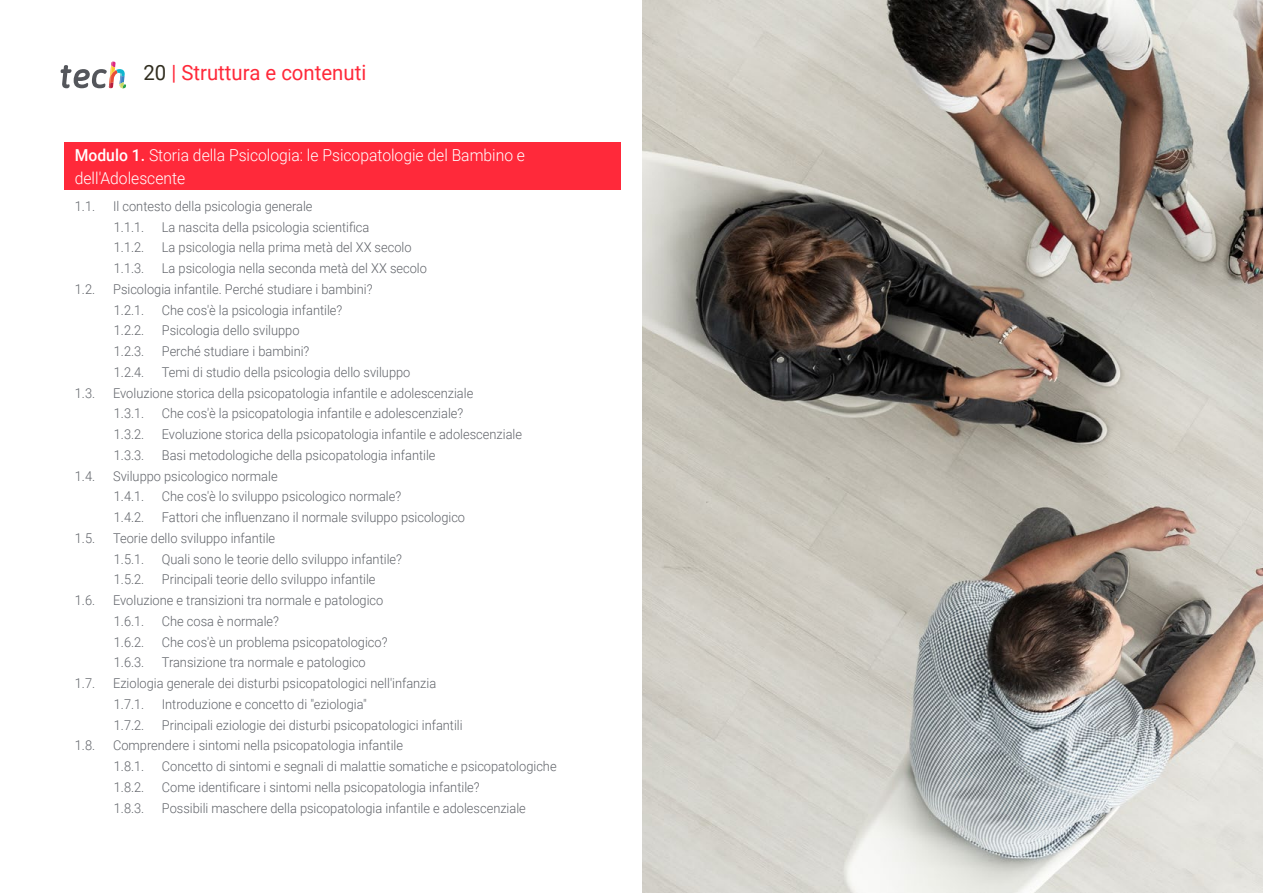
<style>
.page{position:relative;width:1263px;height:893px;background:#fff}
.page>*{position:absolute;margin:0;border:0;box-sizing:border-box;transform-origin:0 0}
.t1{font:21px "Roboto";color:#ff293a}
.t2{font:300 16.5px/22.5px "Roboto";color:#fff;scale:.95 1}
.t3{font:300 13.5px/20.7px "Roboto";color:#61646a;scale:.95 1}
.s1{color:#312e20}
.s2{font-weight:500}
</style>
<div class="page">
<svg style="left:61px;top:62px;width:65px;height:27px"></svg>
<img style="left:642px;top:0;width:621px;height:893px">
<div style="left:64px;top:142px;width:557px;height:48px;background:#ff293a"></div>
<h1 class="t1" style="left:144px;top:57px;width:224px"><span class="s1">20</span> | Struttura e contenuti</h1>
<p class="t2" style="left:75px;top:143px;width:475px"><span class="s2">Modulo 1.</span> Storia della Psicologia: le Psicopatologie del Bambino e dell'Adolescente</p>
<p class="t3" style="left:75px;top:195px;width:23px">1.1.</p>
<p class="t3" style="left:113px;top:195px;width:211px">Il contesto della psicologia generale<br>1.1.1.</p>
<p class="t3" style="left:162px;top:216px;width:220px">La nascita della psicologia scientifica</p>
<p class="t3" style="left:114px;top:237px;width:34px">1.1.2.</p>
<p class="t3" style="left:162px;top:237px;width:264px">La psicologia nella prima metà del XX secolo</p>
<p class="t3" style="left:114px;top:257px;width:34px">1.1.3.</p>
<p class="t3" style="left:162px;top:257px;width:281px">La psicologia nella seconda metà del XX secolo</p>
<p class="t3" style="left:75px;top:278px;width:23px">1.2.</p>
<p class="t3" style="left:113px;top:278px;width:275px">Psicologia infantile. Perché studiare i bambini?<br>1.2.1.</p>
<p class="t3" style="left:162px;top:299px;width:192px">Che cos'è la psicologia infantile?</p>
<p class="t3" style="left:114px;top:320px;width:34px">1.2.2.</p>
<p class="t3" style="left:162px;top:320px;width:146px">Psicologia dello sviluppo</p>
<p class="t3" style="left:114px;top:340px;width:34px">1.2.3.</p>
<p class="t3" style="left:162px;top:340px;width:157px">Perché studiare i bambini?</p>
<p class="t3" style="left:114px;top:361px;width:34px">1.2.4.</p>
<p class="t3" style="left:162px;top:361px;width:263px">Temi di studio della psicologia dello sviluppo</p>
<p class="t3" style="left:75px;top:382px;width:23px">1.3.</p>
<p class="t3" style="left:113px;top:382px;width:381px">Evoluzione storica della psicopatologia infantile e adolescenziale<br>1.3.1.</p>
<p class="t3" style="left:162px;top:403px;width:319px">Che cos'è la psicopatologia infantile e adolescenziale?</p>
<p class="t3" style="left:114px;top:423px;width:34px">1.3.2.</p>
<p class="t3" style="left:162px;top:423px;width:381px">Evoluzione storica della psicopatologia infantile e adolescenziale</p>
<p class="t3" style="left:114px;top:444px;width:34px">1.3.3.</p>
<p class="t3" style="left:162px;top:444px;width:290px">Basi metodologiche della psicopatologia infantile</p>
<p class="t3" style="left:75px;top:465px;width:23px">1.4.</p>
<p class="t3" style="left:113px;top:465px;width:175px">Sviluppo psicologico normale<br>1.4.1.</p>
<p class="t3" style="left:162px;top:486px;width:253px">Che cos'è lo sviluppo psicologico normale?</p>
<p class="t3" style="left:114px;top:506px;width:34px">1.4.2.</p>
<p class="t3" style="left:162px;top:506px;width:321px">Fattori che influenzano il normale sviluppo psicologico</p>
<p class="t3" style="left:75px;top:527px;width:23px">1.5.</p>
<p class="t3" style="left:113px;top:527px;width:172px">Teorie dello sviluppo infantile<br>1.5.1.</p>
<p class="t3" style="left:162px;top:548px;width:254px">Quali sono le teorie dello sviluppo infantile?</p>
<p class="t3" style="left:114px;top:569px;width:34px">1.5.2.</p>
<p class="t3" style="left:162px;top:569px;width:226px">Principali teorie dello sviluppo infantile</p>
<p class="t3" style="left:75px;top:589px;width:23px">1.6.</p>
<p class="t3" style="left:113px;top:589px;width:286px">Evoluzione e transizioni tra normale e patologico<br>1.6.1.</p>
<p class="t3" style="left:162px;top:610px;width:125px">Che cosa è normale?</p>
<p class="t3" style="left:114px;top:631px;width:34px">1.6.2.</p>
<p class="t3" style="left:162px;top:631px;width:239px">Che cos'è un problema psicopatologico?</p>
<p class="t3" style="left:114px;top:652px;width:34px">1.6.3.</p>
<p class="t3" style="left:162px;top:652px;width:216px">Transizione tra normale e patologico</p>
<p class="t3" style="left:75px;top:672px;width:23px">1.7.</p>
<p class="t3" style="left:113px;top:672px;width:342px">Eziologia generale dei disturbi psicopatologici nell'infanzia<br>1.7.1.</p>
<p class="t3" style="left:162px;top:693px;width:217px">Introduzione e concetto di "eziologia"</p>
<p class="t3" style="left:114px;top:714px;width:34px">1.7.2.</p>
<p class="t3" style="left:162px;top:714px;width:318px">Principali eziologie dei disturbi psicopatologici infantili</p>
<p class="t3" style="left:75px;top:735px;width:23px">1.8.</p>
<p class="t3" style="left:113px;top:735px;width:307px">Comprendere i sintomi nella psicopatologia infantile<br>1.8.1.</p>
<p class="t3" style="left:162px;top:755px;width:417px">Concetto di sintomi e segnali di malattie somatiche e psicopatologiche</p>
<p class="t3" style="left:114px;top:776px;width:34px">1.8.2.</p>
<p class="t3" style="left:162px;top:776px;width:336px">Come identificare i sintomi nella psicopatologia infantile?</p>
<p class="t3" style="left:114px;top:797px;width:34px">1.8.3.</p>
<p class="t3" style="left:162px;top:797px;width:385px">Possibili maschere della psicopatologia infantile e adolescenziale</p>
</div>
